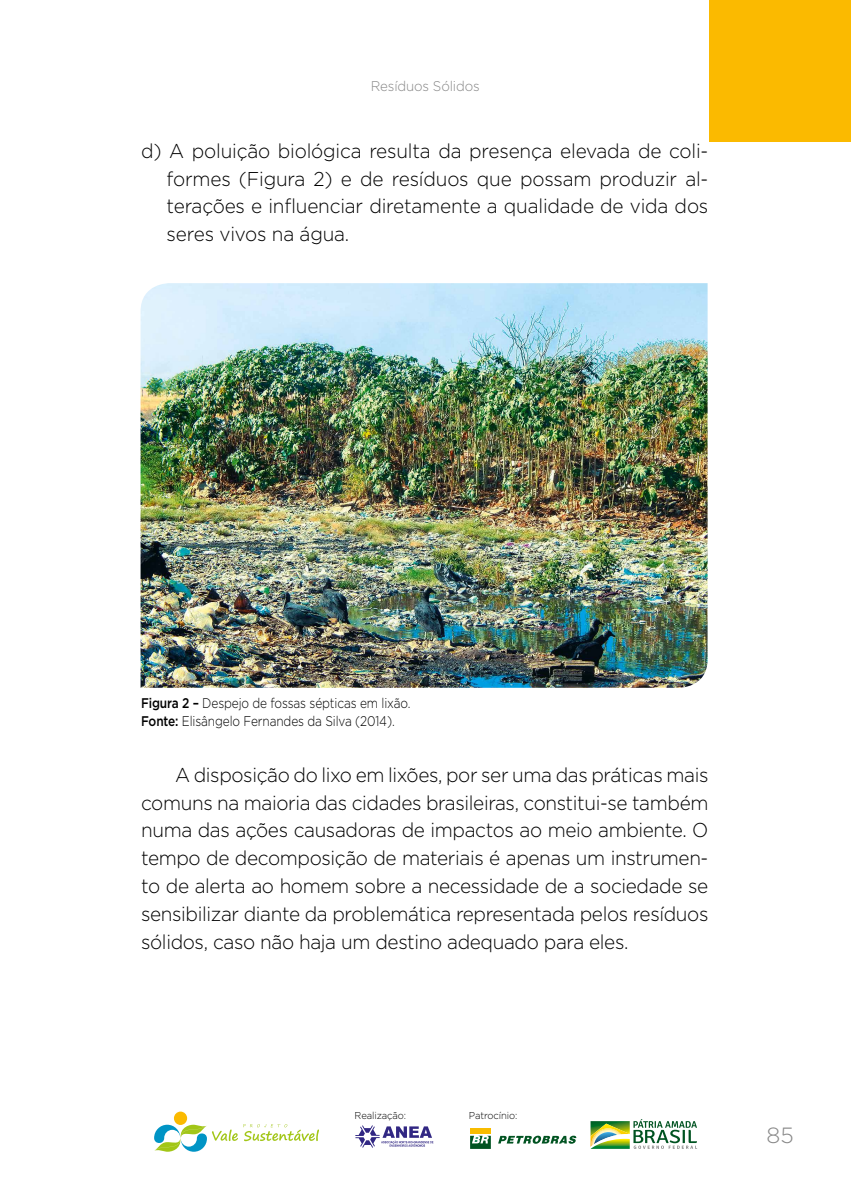
<style>
.page{position:relative;width:851px;height:1191px;background:#fff}
.page>*{position:absolute;margin:0;border:0;box-sizing:border-box;transform-origin:0 0}
.t1{font:300 22px "Gotham";color:#878787}
.t2{font:300 20px/27.8px "Gotham";letter-spacing:-.02em;color:#000;text-align:justify;scale:.95 1}
.t3{font:300 14px/18px "Gotham";letter-spacing:-.01em;color:#000;scale:.85 1}
.t4{font:300 14px "Gotham";letter-spacing:-.01em;color:#878787;scale:.95 1}
.t5{font:300 10px "Gotham";letter-spacing:-.01em;color:#000;scale:.95 1}
.s1{font-weight:500}
</style>
<div class="page">
<div style="left:709px;top:0;width:141px;height:142px;background:#fbba00"></div>
<svg style="left:355px;top:1125px;width:78px;height:22px"></svg>
<svg style="left:590px;top:1119px;width:107px;height:29px"></svg>
<svg style="left:470px;top:1135px;width:21px;height:13px"></svg>
<div style="left:470px;top:1128px;width:21px;height:5px;background:#f8bc00"></div>
<svg style="left:498px;top:1135px;width:78px;height:9px"></svg>
<div style="left:174px;top:1111px;width:13px;height:14px;background:#fbba00;border-radius:50%"></div>
<svg style="left:154px;top:1124px;width:165px;height:28px"></svg>
<img style="left:140px;top:283px;width:567px;height:405px">
<p class="t4" style="left:371px;top:77px;width:116px">Resíduos Sólidos</p>
<p class="t2" style="left:167px;top:136px;width:571px;text-indent:-26px">d) A poluição biológica resulta da presença elevada de coli&shy;formes (Figura 2) e de resíduos que possam produzir al&shy;terações e influenciar diretamente a qualidade de vida dos seres vivos na água.</p>
<p class="t3" style="left:141px;top:694px;width:318px"><span class="s1">Figura 2 –</span> Despejo de fossas sépticas em lixão.<br><span class="s1">Fonte:</span> Elisângelo Fernandes da Silva (2014).</p>
<p class="t2" style="left:141px;top:760px;width:598px;text-indent:34px">A disposição do lixo em lixões, por ser uma das práticas mais comuns na maioria das cidades brasileiras, constitui-se também numa das ações causadoras de impactos ao meio ambiente. O tempo de decomposição de materiais é apenas um instrumen&shy;to de alerta ao homem sobre a necessidade de a sociedade se sensibilizar diante da problemática representada pelos resíduos sólidos, caso não haja um destino adequado para eles.</p>
<p class="t5" style="left:354px;top:1109px;width:56px">Realização:</p>
<p class="t5" style="left:469px;top:1109px;width:53px">Patrocínio:</p>
<p class="t1" style="left:766px;top:1121px;width:29px">85</p>
</div>
